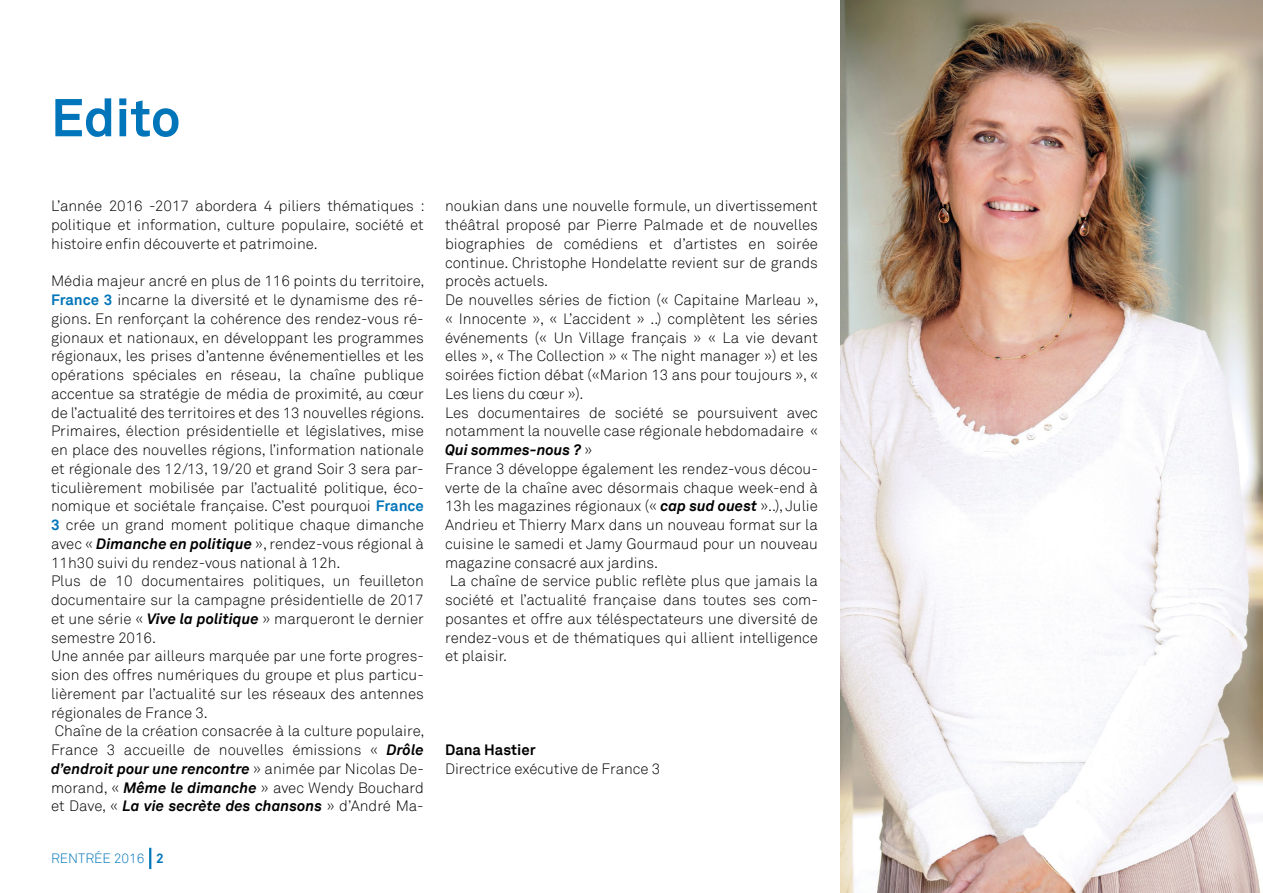
<style>
.page{position:relative;width:1263px;height:893px;background:#fff}
.page>*{position:absolute;margin:0;border:0;box-sizing:border-box;transform-origin:0 0}
.t1{font:700 52.5px "Akkurat";letter-spacing:-.005em;color:#0175b9}
.t2{font:300 15px/18.8px "Akkurat";color:#000;text-align:justify}
.t3{font:italic 700 15px "Akkurat";color:#000}
.t4{font:700 15px "Akkurat";color:#000}
.t5{font:300 13.5px "Akkurat";color:#0175b9}
.s1{font-weight:700;color:#0175b9}
.s2{font-weight:700;font-style:italic}
.s3{font-weight:700}
.s4{font-weight:300;font-style:normal}
</style>
<div class="page">
<img style="left:840px;top:0;width:423px;height:893px">
<hr style="left:149px;top:848px;width:2px;height:21px;background:#0175b9">
<h1 class="t1" style="left:51px;top:85px;width:131px">Edito</h1>
<p class="t2" style="left:51px;top:197px;width:375px">L’année 2016 -2017 abordera 4 piliers thématiques : politique et information, culture populaire, société et histoire enfin découverte et patrimoine.</p>
<p class="t2" style="left:51px;top:272px;width:375px;text-align:left">Média majeur ancré en plus de 116 points du territoire, <span class="s1">France 3</span> incarne la diversité et le dynamisme des ré&shy;gions. En renforçant la cohérence des rendez-vous ré&shy;gionaux et nationaux, en développant les programmes régionaux, les prises d’antenne événementielles et les opérations spéciales en réseau, la chaîne publique accentue sa stratégie de média de proximité, au cœur de l’actualité des territoires et des 13 nouvelles régions.<br>Primaires, élection présidentielle et législatives, mise en place des nouvelles régions, l’information nationale et régionale des 12/13, 19/20 et grand Soir 3 sera par&shy;ticulièrement mobilisée par l’actualité politique, éco&shy;nomique et sociétale française. C’est pourquoi <span class="s1">France 3</span> crée un grand moment politique chaque dimanche avec « <span class="s2">Dimanche en politique</span> », rendez-vous régional à 11h30 suivi du rendez-vous national à 12h.<br>Plus de 10 documentaires politiques, un feuilleton documentaire sur la campagne présidentielle de 2017 et une série « <span class="s2">Vive la politique</span> » marqueront le dernier semestre 2016.<br>Une année par ailleurs marquée par une forte progres&shy;sion des offres numériques du groupe et plus particu&shy;lièrement par l’actualité sur les réseaux des antennes régionales de France 3.<br>Chaîne de la création consacrée à la culture populaire, France 3 accueille de nouvelles émissions « <span class="s2">Drôle d’endroit pour une rencontre</span> » animée par Nicolas De&shy;morand, « <span class="s2">Même le dimanche</span> » avec Wendy Bouchard et Dave, « <span class="s2">La vie secrète des chansons</span> » d’André Ma-</p>
<p class="t5" style="left:51px;top:850px;width:114px">RENTRÉE 2016 <span class="s3">2</span></p>
<p class="t2" style="left:445px;top:197px;width:374px">noukian dans une nouvelle formule, un divertissement</p>
<p class="t2" style="left:445px;top:216px;width:374px">théâtral proposé par Pierre Palmade et de nouvelles</p>
<p class="t2" style="left:445px;top:234px;width:374px">biographies de comédiens et d’artistes en soirée</p>
<p class="t2" style="left:445px;top:253px;width:374px">continue. Christophe Hondelatte revient sur de grands</p>
<p class="t2" style="left:445px;top:272px;width:105px">procès actuels.</p>
<p class="t2" style="left:445px;top:291px;width:375px">De nouvelles séries de fiction (« Capitaine Marleau »,</p>
<p class="t2" style="left:445px;top:309px;width:374px">« Innocente », « L’accident » ..) complètent les séries</p>
<p class="t2" style="left:445px;top:328px;width:374px">événements (« Un Village français » « La vie devant</p>
<p class="t2" style="left:445px;top:347px;width:374px">elles », « The Collection » « The night manager ») et les</p>
<p class="t2" style="left:445px;top:366px;width:374px">soirées fiction débat («Marion 13 ans pour toujours », «</p>
<p class="t2" style="left:445px;top:384px;width:140px">Les liens du cœur »).</p>
<p class="t2" style="left:445px;top:403px;width:374px">Les documentaires de société se poursuivent avec</p>
<p class="t2" style="left:445px;top:422px;width:374px">notamment la nouvelle case régionale hebdomadaire «</p>
<p class="t3" style="left:445px;top:440px;width:149px">Qui sommes-nous ? <span class="s4">»</span></p>
<p class="t2" style="left:445px;top:459px;width:374px">France 3 développe également les rendez-vous décou-</p>
<p class="t2" style="left:445px;top:478px;width:374px">verte de la chaîne avec désormais chaque week-end à</p>
<p class="t2" style="left:445px;top:497px;width:374px">13h les magazines régionaux (« <span class="s2">cap sud ouest</span> »..), Julie</p>
<p class="t2" style="left:445px;top:516px;width:374px">Andrieu et Thierry Marx dans un nouveau format sur la</p>
<p class="t2" style="left:445px;top:534px;width:374px">cuisine le samedi et Jamy Gourmaud pour un nouveau</p>
<p class="t2" style="left:445px;top:553px;width:214px">magazine consacré aux jardins.</p>
<p class="t2" style="left:450px;top:572px;width:370px">La chaîne de service public reflète plus que jamais la</p>
<p class="t2" style="left:445px;top:591px;width:374px">société et l’actualité française dans toutes ses com-</p>
<p class="t2" style="left:445px;top:609px;width:374px">posantes et offre aux téléspectateurs une diversité de</p>
<p class="t2" style="left:445px;top:628px;width:374px">rendez-vous et de thématiques qui allient intelligence</p>
<p class="t2" style="left:445px;top:647px;width:63px">et plaisir.</p>
<p class="t4" style="left:445px;top:740px;width:92px">Dana Hastier</p>
<p class="t2" style="left:445px;top:759px;width:217px">Directrice exécutive de France 3</p>
</div>
